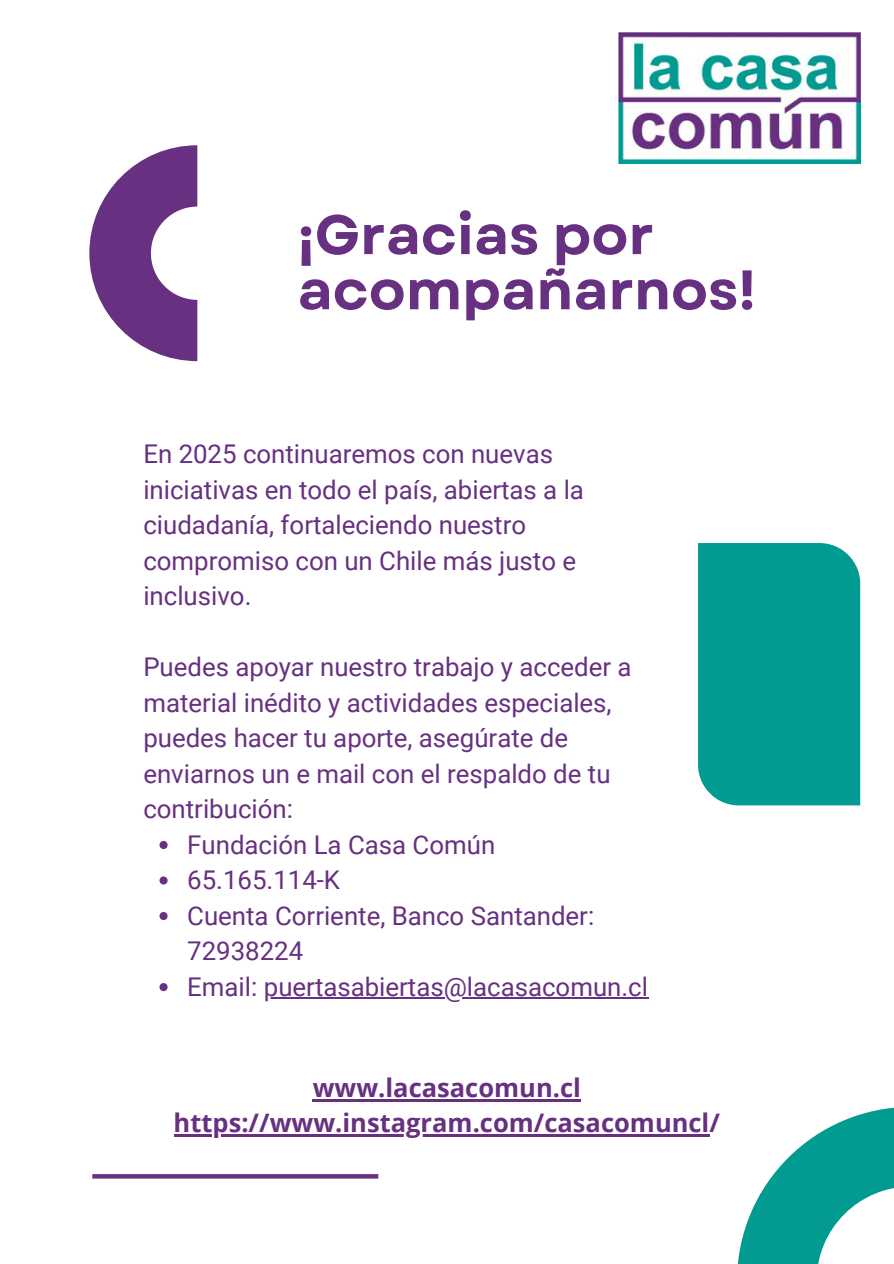
<style>
.page{position:relative;width:894px;height:1264px;background:#fff}
.page>*{position:absolute;margin:0;border:0;box-sizing:border-box;transform-origin:0 0}
.t1{font:700 55.5px/55.2px "Garet";color:#673081}
.t2{font:25.8px/35.5px "Roboto";color:#673081}
.t3{font:700 25.5px "Open Sans";color:#673081}
</style>
<div class="page">
<svg style="left:89px;top:145px;width:108px;height:216px"></svg>
<div style="left:698px;top:543px;width:162px;height:262px;background:#019b91"></div>
<svg style="left:738px;top:1107px;width:155px;height:156px"></svg>
<svg style="left:92px;top:1174px;width:286px;height:4px"></svg>
<svg style="left:159px;top:841px;width:8px;height:8px"></svg>
<svg style="left:159px;top:876px;width:8px;height:8px"></svg>
<svg style="left:159px;top:912px;width:8px;height:8px"></svg>
<svg style="left:159px;top:983px;width:8px;height:8px"></svg>
<hr style="left:264px;top:997px;width:384px;height:2px;background:#673081">
<hr style="left:312px;top:1099px;width:268px;height:2px;background:#673081">
<hr style="left:174px;top:1134px;width:535px;height:2px;background:#673081">
<img style="left:618px;top:33px;width:241px;height:130px">
<p class="t1" style="left:297px;top:207px;width:459px">¡Gracias por acompañarnos!</p>
<p class="t2" style="left:143px;top:436px;width:442px">En 2025 continuaremos con nuevas iniciativas en todo el país, abiertas a la ciudadanía, fortaleciendo nuestro compromiso con un Chile más justo e inclusivo.</p>
<h1 class="t2" style="left:143px;top:649px;width:489px">Puedes apoyar nuestro trabajo y acceder a material inédito y actividades especiales, puedes hacer tu aporte, asegúrate de enviarnos un e mail con el respaldo de tu contribución:</h1>
<p class="t2" style="left:187px;top:827px;width:309px">Fundación La Casa Común</p>
<p class="t2" style="left:187px;top:862px;width:154px">65.165.114-K</p>
<p class="t2" style="left:187px;top:898px;width:408px">Cuenta Corriente, Banco Santander:<br>72938224</p>
<p class="t2" style="left:187px;top:969px;width:462px">Email: puertasabiertas@lacasacomun.cl</p>
<p class="t3" style="left:312px;top:1070px;width:270px">www.lacasacomun.cl</p>
<p class="t3" style="left:174px;top:1104px;width:547px">https://www.instagram.com/casacomuncl/</p>
</div>
